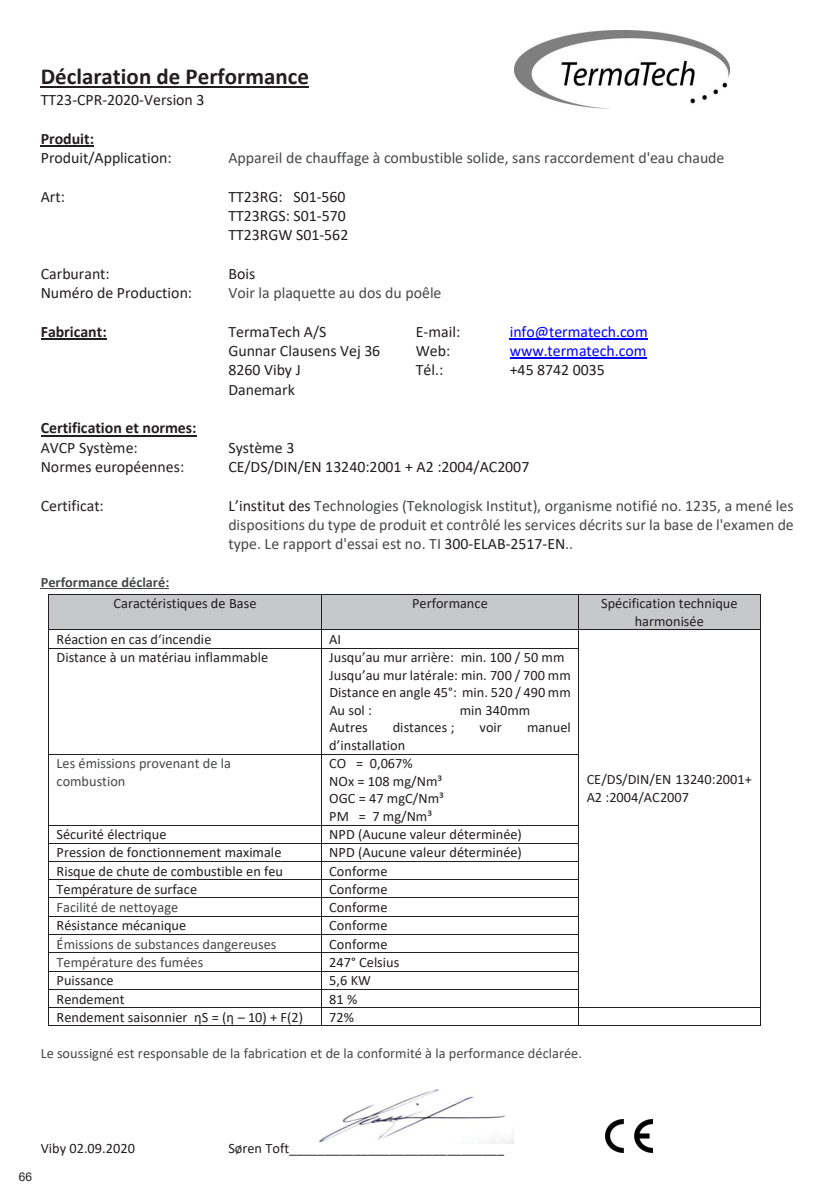
<style>
.page{position:relative;width:840px;height:1191px;background:#fff}
.page>*{position:absolute;margin:0;border:0;box-sizing:border-box;transform-origin:0 0}
.t1{font:700 23px "Calibri";color:#231f20}
.t2{font:15.8px/19.2px "Calibri";color:#474849;text-align:justify}
.t3{font:15.8px/19.2px "Calibri";color:#231f20}
.t4{font:700 15.8px/19.4px "Calibri";color:#231f20}
.t5{font:15.8px "Calibri";color:#00f}
.t6{font:14.4px/17.6px "Calibri";color:#231f20}
.t7{font:14.4px/17.6px "Calibri";color:#474849}
.t8{font:700 14.4px "Calibri";color:#474849}
.t9{font:12px "Arial";color:#231f20}
.s1{font-weight:700}
.s2{font-weight:400}
.s3{color:#231f20}
</style>
<div class="page">
<img style="left:514px;top:31px;width:215px;height:78px">
<hr style="left:41px;top:87px;width:268px;height:1px;background:#231f20">
<hr style="left:41px;top:145px;width:53px;height:2px;background:#231f20">
<hr style="left:41px;top:338px;width:66px;height:1px;background:#231f20">
<hr style="left:509px;top:338px;width:138px;height:1px;background:#00f">
<hr style="left:509px;top:358px;width:137px;height:1px;background:#00f">
<hr style="left:41px;top:435px;width:155px;height:1px;background:#231f20">
<hr style="left:41px;top:588px;width:128px;height:1px;background:#474849">
<img style="left:605px;top:1119px;width:47px;height:33px">
<div style="left:49px;top:594px;width:272px;height:35px;background:#c7c8ca"></div>
<div style="left:322px;top:594px;width:256px;height:35px;background:#c7c8ca"></div>
<div style="left:579px;top:594px;width:180px;height:35px;background:#c7c8ca"></div>
<hr style="left:49px;top:594px;width:272px;height:1px;background:#231f20">
<hr style="left:322px;top:594px;width:256px;height:1px;background:#231f20">
<hr style="left:579px;top:594px;width:180px;height:1px;background:#231f20">
<hr style="left:48px;top:594px;width:1px;height:35px;background:#231f20">
<hr style="left:321px;top:594px;width:1px;height:35px;background:#231f20">
<hr style="left:578px;top:594px;width:1px;height:35px;background:#231f20">
<hr style="left:759px;top:594px;width:1px;height:35px;background:#231f20">
<hr style="left:49px;top:629px;width:272px;height:1px;background:#231f20">
<hr style="left:322px;top:629px;width:256px;height:1px;background:#231f20">
<hr style="left:579px;top:629px;width:180px;height:1px;background:#231f20">
<svg style="left:48px;top:629px;width:1px;height:19px"></svg>
<hr style="left:49px;top:647px;width:272px;height:1px;background:#231f20">
<svg style="left:321px;top:629px;width:1px;height:19px"></svg>
<hr style="left:322px;top:647px;width:256px;height:1px;background:#231f20">
<svg style="left:578px;top:629px;width:1px;height:19px"></svg>
<hr style="left:48px;top:648px;width:1px;height:105px;background:#231f20">
<hr style="left:321px;top:648px;width:1px;height:105px;background:#231f20">
<hr style="left:578px;top:648px;width:1px;height:105px;background:#231f20">
<hr style="left:759px;top:648px;width:1px;height:105px;background:#231f20">
<hr style="left:49px;top:753px;width:272px;height:1px;background:#231f20">
<hr style="left:322px;top:753px;width:256px;height:1px;background:#231f20">
<hr style="left:48px;top:754px;width:1px;height:70px;background:#231f20">
<hr style="left:321px;top:754px;width:1px;height:70px;background:#231f20">
<hr style="left:578px;top:754px;width:1px;height:70px;background:#231f20">
<hr style="left:759px;top:754px;width:1px;height:70px;background:#231f20">
<hr style="left:49px;top:824px;width:272px;height:1px;background:#231f20">
<hr style="left:322px;top:824px;width:256px;height:1px;background:#231f20">
<hr style="left:49px;top:843px;width:272px;height:1px;background:#231f20">
<hr style="left:322px;top:843px;width:256px;height:1px;background:#231f20">
<hr style="left:49px;top:861px;width:272px;height:1px;background:#231f20">
<hr style="left:322px;top:861px;width:256px;height:1px;background:#231f20">
<hr style="left:49px;top:879px;width:272px;height:1px;background:#231f20">
<hr style="left:322px;top:879px;width:256px;height:1px;background:#231f20">
<hr style="left:49px;top:897px;width:272px;height:1px;background:#231f20">
<hr style="left:322px;top:897px;width:256px;height:1px;background:#231f20">
<hr style="left:49px;top:916px;width:272px;height:1px;background:#231f20">
<hr style="left:322px;top:916px;width:256px;height:1px;background:#231f20">
<hr style="left:49px;top:934px;width:272px;height:1px;background:#231f20">
<hr style="left:322px;top:934px;width:256px;height:1px;background:#231f20">
<hr style="left:49px;top:952px;width:272px;height:1px;background:#231f20">
<hr style="left:322px;top:952px;width:256px;height:1px;background:#231f20">
<hr style="left:49px;top:970px;width:272px;height:1px;background:#231f20">
<hr style="left:322px;top:970px;width:256px;height:1px;background:#231f20">
<hr style="left:49px;top:989px;width:272px;height:1px;background:#231f20">
<hr style="left:322px;top:989px;width:256px;height:1px;background:#231f20">
<hr style="left:49px;top:1007px;width:272px;height:1px;background:#231f20">
<hr style="left:322px;top:1007px;width:256px;height:1px;background:#231f20">
<hr style="left:579px;top:1007px;width:180px;height:1px;background:#231f20">
<svg style="left:48px;top:824px;width:1px;height:202px"></svg>
<hr style="left:49px;top:1025px;width:272px;height:1px;background:#231f20">
<svg style="left:321px;top:824px;width:1px;height:202px"></svg>
<hr style="left:322px;top:1025px;width:256px;height:1px;background:#231f20">
<svg style="left:578px;top:824px;width:1px;height:202px"></svg>
<hr style="left:579px;top:1025px;width:180px;height:1px;background:#231f20">
<img style="left:319px;top:1089px;width:194px;height:54px">
<p class="t1" style="left:41px;top:60px;width:269px">Déclaration de Performance</p>
<p class="t3" style="left:41px;top:90px;width:165px">TT23-CPR-2020-Version 3</p>
<p class="t3" style="left:41px;top:128px;width:132px"><span class="s1">Produit:<br></span>Produit/Application:</p>
<p class="t2" style="left:228px;top:148px;width:497px">Appareil de chauffage à combustible solide, sans raccordement d'eau chaude</p>
<p class="t3" style="left:41px;top:186px;width:26px">Art:</p>
<p class="t3" style="left:228px;top:186px;width:121px">TT23RG: S01-560<br>TT23RGS: S01-570<br>TT23RGW S01-562</p>
<p class="t3" style="left:41px;top:264px;width:71px">Carburant:</p>
<p class="t3" style="left:228px;top:264px;width:28px">Bois</p>
<p class="t3" style="left:41px;top:283px;width:153px">Numéro de Production:</p>
<p class="t2" style="left:228px;top:283px;width:214px">Voir la plaquette au dos du poêle</p>
<p class="t4" style="left:41px;top:321px;width:67px">Fabricant:</p>
<p class="t3" style="left:228px;top:321px;width:100px">TermaTech A/S</p>
<p class="t3" style="left:415px;top:321px;width:46px">E-mail:</p>
<p class="t5" style="left:509px;top:320px;width:139px">info@termatech.com</p>
<p class="t3" style="left:228px;top:341px;width:153px">Gunnar Clausens Vej 36</p>
<p class="t3" style="left:415px;top:341px;width:36px">Web:</p>
<p class="t5" style="left:509px;top:340px;width:138px">www.termatech.com</p>
<p class="t3" style="left:228px;top:360px;width:74px">8260 Viby J</p>
<p class="t3" style="left:415px;top:360px;width:29px">Tél.:</p>
<p class="t3" style="left:509px;top:360px;width:97px">+45 8742 0035</p>
<p class="t3" style="left:228px;top:379px;width:68px">Danemark</p>
<p class="t4" style="left:41px;top:418px;width:157px">Certification et normes:<br><span class="s2">AVCP Système:</span></p>
<p class="t3" style="left:228px;top:437px;width:67px">Système 3</p>
<p class="t3" style="left:41px;top:457px;width:145px">Normes européennes:</p>
<p class="t3" style="left:228px;top:457px;width:302px">CE/DS/DIN/EN 13240:2001 + A2 :2004/AC2007</p>
<p class="t3" style="left:41px;top:495px;width:65px">Certificat:</p>
<p class="t2" style="left:228px;top:495px;width:566px"><span class="s3">L’institut des</span> Technologies (Teknologisk Institut), organisme notifié no. 1235, a mené les dispositions du type de produit et contrôlé les services décrits sur la base de l'examen de type. Le rapport d'essai est no. TI <span class="s3">300-ELAB-2517-EN</span>..</p>
<p class="t8" style="left:41px;top:571px;width:130px">Performance déclaré:</p>
<p class="t6" style="left:113px;top:594px;width:144px">Caractéristiques de Base</p>
<p class="t6" style="left:412px;top:594px;width:77px">Performance</p>
<p class="t6" style="left:601px;top:594px;width:138px;text-align:center">Spécification technique harmonisée</p>
<p class="t6" style="left:57px;top:630px;width:156px">Réaction en cas d‘incendie</p>
<p class="t6" style="left:329px;top:630px;width:13px">AI</p>
<p class="t6" style="left:57px;top:648px;width:213px">Distance à un matériau inflammable</p>
<p class="t6" style="left:329px;top:648px;width:243px">Jusqu’au mur arrière: min. 100 / 50 mm<br>Jusqu’au mur latérale: min. 700 / 700 mm<br>Distance en angle 45°: min. 520 / 490 mm<br>Au sol :</p>
<p class="t6" style="left:459px;top:701px;width:72px">min 340mm</p>
<p class="t6" style="left:329px;top:718px;width:40px">Autres</p>
<p class="t6" style="left:392px;top:718px;width:63px">distances ;</p>
<p class="t6" style="left:479px;top:718px;width:24px">voir</p>
<p class="t6" style="left:526px;top:718px;width:45px">manuel</p>
<p class="t6" style="left:329px;top:736px;width:77px">d’installation</p>
<p class="t7" style="left:57px;top:754px;width:176px">Les émissions provenant de la combustion</p>
<p class="t6" style="left:329px;top:754px;width:116px">CO = 0,067%<br>NOx = 108 mg/Nm³<br>OGC = 47 mgC/Nm³<br>PM = 7 mg/Nm³</p>
<p class="t6" style="left:57px;top:825px;width:111px">Sécurité électrique</p>
<p class="t6" style="left:329px;top:825px;width:194px">NPD (Aucune valeur déterminée)</p>
<p class="t6" style="left:57px;top:843px;width:226px">Pression de fonctionnement maximale</p>
<p class="t6" style="left:329px;top:843px;width:194px">NPD (Aucune valeur déterminée)</p>
<p class="t6" style="left:57px;top:861px;width:228px">Risque de chute de combustible en feu</p>
<p class="t6" style="left:329px;top:861px;width:60px">Conforme</p>
<p class="t6" style="left:57px;top:880px;width:142px">Température de surface</p>
<p class="t6" style="left:329px;top:880px;width:60px">Conforme</p>
<p class="t7" style="left:57px;top:898px;width:123px">Facilité de nettoyage</p>
<p class="t6" style="left:329px;top:898px;width:60px">Conforme</p>
<p class="t6" style="left:57px;top:916px;width:131px">Résistance mécanique</p>
<p class="t6" style="left:329px;top:916px;width:60px">Conforme</p>
<p class="t7" style="left:57px;top:934px;width:221px">Émissions de substances dangereuses</p>
<p class="t6" style="left:329px;top:934px;width:60px">Conforme</p>
<p class="t7" style="left:57px;top:953px;width:148px">Température des fumées</p>
<p class="t6" style="left:329px;top:953px;width:72px">247° Celsius</p>
<p class="t6" style="left:57px;top:971px;width:59px">Puissance</p>
<p class="t6" style="left:329px;top:971px;width:43px">5,6 KW</p>
<p class="t6" style="left:57px;top:989px;width:69px">Rendement</p>
<p class="t6" style="left:329px;top:989px;width:29px">81 %</p>
<p class="t6" style="left:57px;top:1007px;width:248px">Rendement saisonnier ηS = (η – 10) + F(2)</p>
<p class="t6" style="left:329px;top:1007px;width:26px">72%</p>
<p class="t6" style="left:586px;top:770px;width:167px">CE/DS/DIN/EN 13240:2001+<br>A2 :2004/AC2007</p>
<p class="t7" style="left:41px;top:1043px;width:542px">Le soussigné est responsable de la fabrication et de la conformité à la performance déclarée.</p>
<p class="t9" style="left:19px;top:1168px;width:15px">66</p>
<p class="t6" style="left:41px;top:1138px;width:96px">Viby 02.09.2020</p>
<p class="t6" style="left:228px;top:1138px;width:277px">Søren Toft______________________________</p>
</div>
